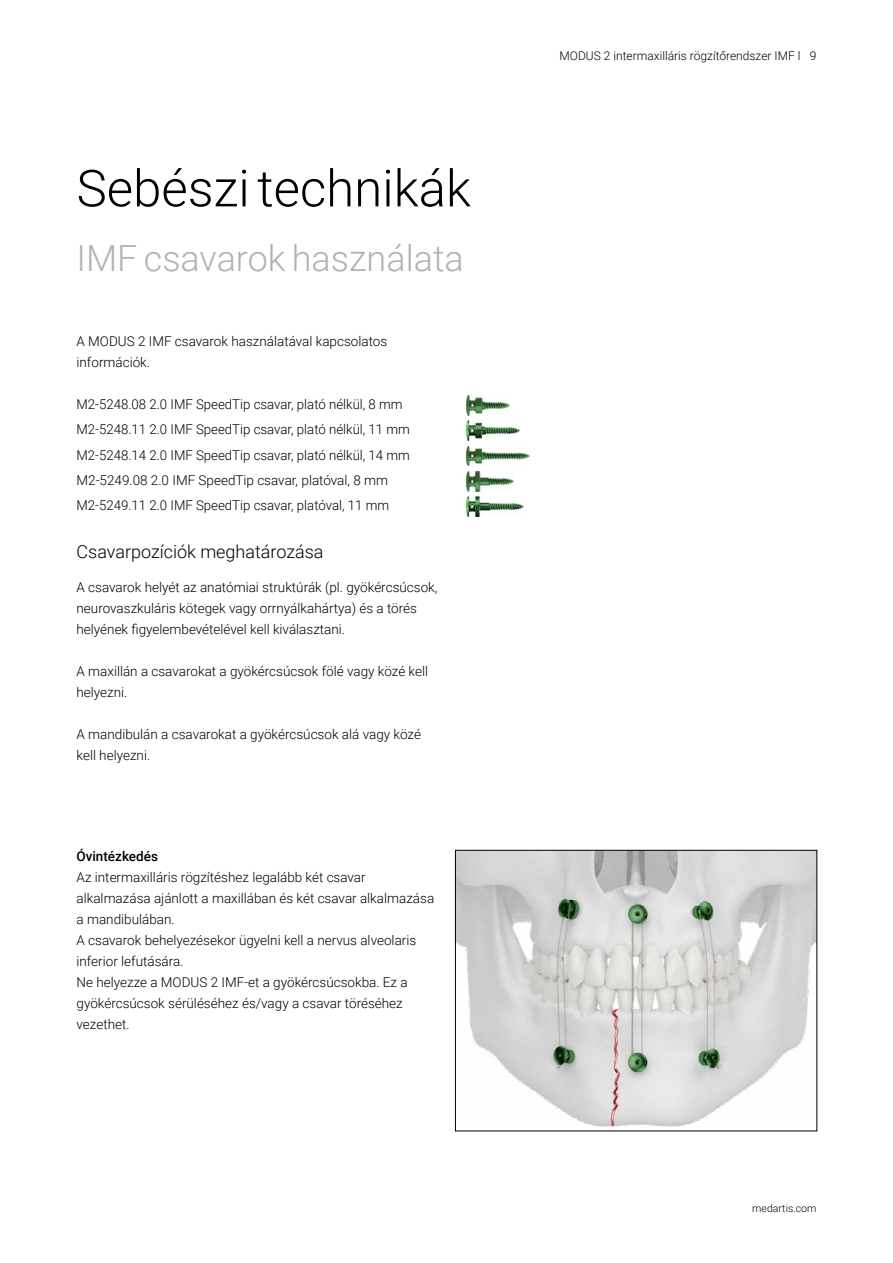
<style>
.page{position:relative;width:893px;height:1263px;background:#fff}
.page>*{position:absolute;margin:0;border:0;box-sizing:border-box;transform-origin:0 0}
.t1{font:300 51px "Roboto";color:#000}
.t2{font:300 36px "Roboto";color:#b3b2b2}
.t3{font:300 18px "Roboto";color:#000}
.t4{font:300 13.5px/21px "Roboto";color:#000}
.t5{font:500 13.5px "Roboto";color:#000}
.t6{font:300 12px "Roboto";color:#000}
.t7{font:300 10.5px "Roboto";color:#000}
</style>
<div class="page">
<img style="left:457px;top:852px;width:358px;height:274px">
<div style="left:455px;top:850px;width:362px;height:281px;border:1px solid #000"></div>
<img style="left:466px;top:395px;width:43px;height:20px">
<img style="left:466px;top:421px;width:53px;height:19px">
<img style="left:466px;top:446px;width:63px;height:20px">
<img style="left:466px;top:471px;width:48px;height:20px">
<img style="left:466px;top:496px;width:58px;height:20px">
<h1 class="t1" style="left:77px;top:152px;width:396px">Sebészi technikák</h1>
<h2 class="t2" style="left:77px;top:233px;width:389px">IMF csavarok használata</h2>
<p class="t4" style="left:77px;top:330px;width:312px">A MODUS 2 IMF csavarok használatával kapcsolatos információk.</p>
<p class="t4" style="left:77px;top:391px;width:335px;line-height:25.2px">M2-5248.08 2.0 IMF SpeedTip csavar, plató nélkül, 8 mm M2-5248.11 2.0 IMF SpeedTip csavar, plató nélkül, 11 mm M2-5248.14 2.0 IMF SpeedTip csavar, plató nélkül, 14 mm M2-5249.08 2.0 IMF SpeedTip csavar, platóval, 8 mm M2-5249.11 2.0 IMF SpeedTip csavar, platóval, 11 mm</p>
<h3 class="t3" style="left:77px;top:539px;width:248px">Csavarpozíciók meghatározása</h3>
<p class="t4" style="left:77px;top:576px;width:362px">A csavarok helyét az anatómiai struktúrák (pl. gyökércsúcsok, neurovaszkuláris kötegek vagy orrnyálkahártya) és a törés helyének figyelembevételével kell kiválasztani.</p>
<p class="t4" style="left:77px;top:660px;width:353px">A maxillán a csavarokat a gyökércsúcsok fölé vagy közé kell helyezni.</p>
<p class="t4" style="left:77px;top:723px;width:346px">A mandibulán a csavarokat a gyökércsúcsok alá vagy közé kell helyezni.</p>
<p class="t5" style="left:77px;top:846px;width:83px">Óvintézkedés</p>
<p class="t4" style="left:77px;top:866px;width:359px">Az intermaxilláris rögzítéshez legalább két csavar alkalmazása ajánlott a maxillában és két csavar alkalmazása a mandibulában.<br>A csavarok behelyezésekor ügyelni kell a nervus alveolaris inferior lefutására.<br>Ne helyezze a MODUS 2 IMF-et a gyökércsúcsokba. Ez a gyökércsúcsok sérüléséhez és/vagy a csavar töréséhez vezethet.</p>
<p class="t6" style="left:560px;top:47px;width:258px">MODUS 2 intermaxilláris rögzítőrendszer IMF l 9</p>
<p class="t7" style="left:752px;top:1201px;width:66px">medartis.com</p>
</div>
